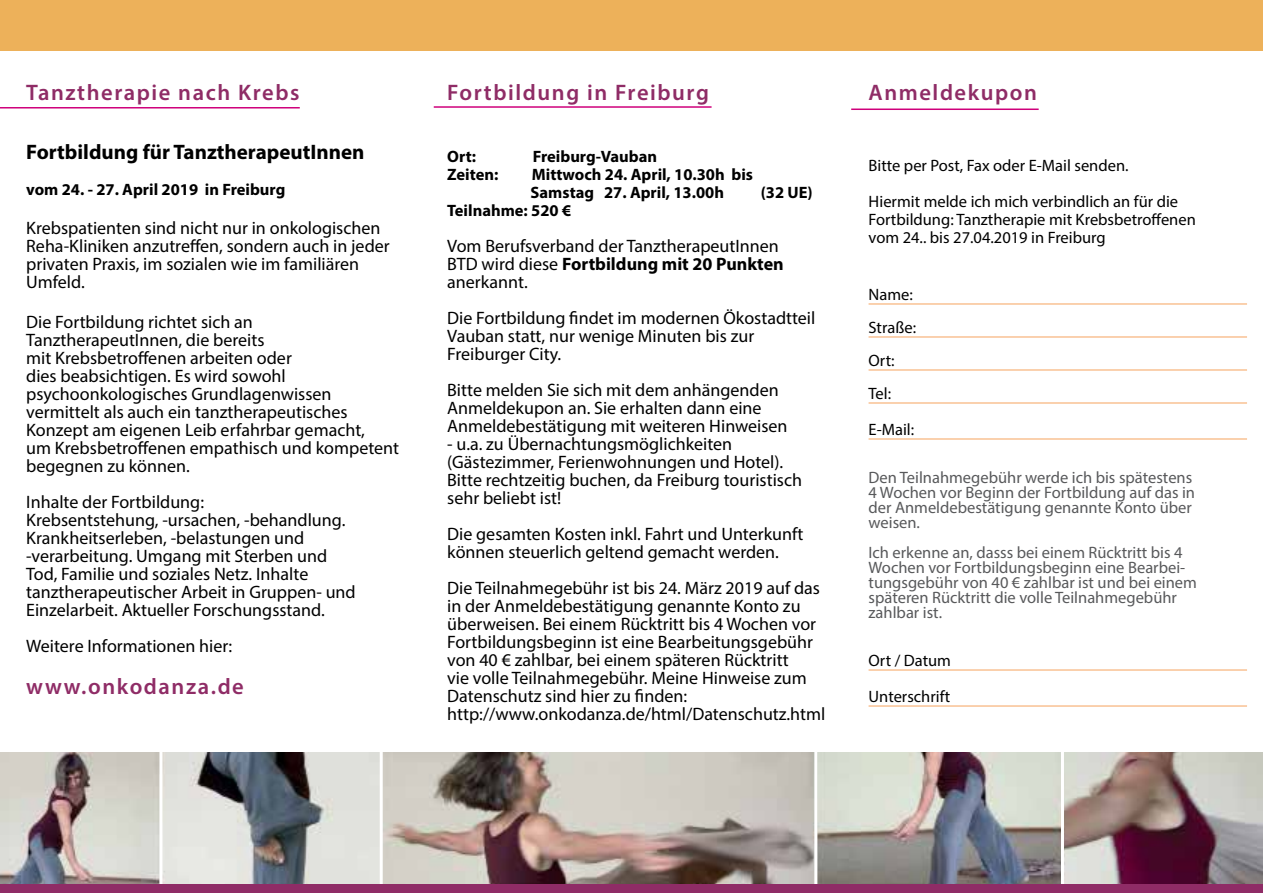
<style>
.page{position:relative;width:1263px;height:893px;background:#fff}
.page>*{position:absolute;margin:0;border:0;box-sizing:border-box;transform-origin:0 0}
.t1{font:600 22.5px "Myriad Pro";letter-spacing:.07em;color:#8f2c66}
.t2{font:700 21px "Myriad Pro";color:#000}
.t3{font:18px/18px "Myriad Pro";color:#000}
.t4{font:16.5px/15px "Myriad Pro";color:#58595b}
.t5{font:16.5px/33px "Myriad Pro";color:#000}
.t6{font:700 16.5px/18px "Myriad Pro";color:#000}
.s1{font-weight:700}
</style>
<div class="page">
<hr style="left:0;top:107px;width:300px;height:2px;background:#cf007b">
<img style="left:0;top:752px;width:1263px;height:132px">
<hr style="left:159px;top:749px;width:3px;height:144px;background:#fff">
<hr style="left:380px;top:749px;width:3px;height:144px;background:#fff">
<hr style="left:814px;top:749px;width:3px;height:144px;background:#fff">
<hr style="left:1061px;top:749px;width:3px;height:144px;background:#fff">
<hr style="left:434px;top:106px;width:277px;height:2px;background:#cf007b">
<hr style="left:851px;top:109px;width:188px;height:1px;background:#cf007b">
<hr style="left:868px;top:304px;width:379px;height:1px;background:#f6a35e">
<hr style="left:868px;top:337px;width:379px;height:1px;background:#f6a35e">
<hr style="left:868px;top:370px;width:379px;height:1px;background:#f6a35e">
<hr style="left:868px;top:403px;width:379px;height:1px;background:#f6a35e">
<hr style="left:868px;top:439px;width:379px;height:1px;background:#f6a35e">
<hr style="left:868px;top:670px;width:379px;height:1px;background:#f6a35e">
<hr style="left:868px;top:706px;width:379px;height:1px;background:#f6a35e">
<div style="left:0;top:0;width:1263px;height:51px;background:#edb15a"></div>
<div style="left:0;top:884px;width:1263px;height:9px;background:#8f2c66"></div>
<p class="t1" style="left:26px;top:78px;width:275px">Tanztherapie nach Krebs</p>
<p class="t2" style="left:26px;top:138px;width:340px">Fortbildung für TanztherapeutInnen</p>
<p class="t6" style="left:26px;top:180px;width:261px">vom 24. - 27. April 2019 in Freiburg</p>
<p class="t3" style="left:26px;top:219px;width:365px">Krebspatienten sind nicht nur in onkologischen Reha-Kliniken anzutreffen, sondern auch in jeder privaten Praxis, im sozialen wie im familiären Umfeld.</p>
<p class="t3" style="left:26px;top:312px;width:374px">Die Fortbildung richtet sich an TanztherapeutInnen, die bereits<br>mit Krebsbetroffenen arbeiten oder<br>dies beabsichtigen. Es wird sowohl psychoonkologisches Grundlagenwissen vermittelt als auch ein tanztherapeutisches Konzept am eigenen Leib erfahrbar gemacht,<br>um Krebsbetroffenen empathisch und kompetent begegnen zu können.</p>
<p class="t3" style="left:26px;top:492px;width:331px">Inhalte der Fortbildung:<br>Krebsentstehung, -ursachen, -behandlung.<br>Krankheitserleben, -belastungen und -verarbeitung. Umgang mit Sterben und Tod, Familie und soziales Netz. Inhalte tanztherapeutischer Arbeit in Gruppen- und Einzelarbeit. Aktueller Forschungsstand.</p>
<p class="t3" style="left:26px;top:636px;width:208px">Weitere Informationen hier:</p>
<p class="t1" style="left:26px;top:672px;width:219px">www.onkodanza.de</p>
<p class="t1" style="left:447px;top:78px;width:263px">Fortbildung in Freiburg</p>
<p class="t6" style="left:447px;top:146px;width:30px">Ort:</p>
<p class="t6" style="left:533px;top:146px;width:126px">Freiburg-Vauban</p>
<p class="t6" style="left:447px;top:164px;width:53px">Zeiten:</p>
<p class="t6" style="left:530px;top:164px;width:224px">Mittwoch 24. April, 10.30h bis<br>Samstag 27. April, 13.00h</p>
<p class="t6" style="left:761px;top:182px;width:54px">(32 UE)</p>
<p class="t6" style="left:447px;top:200px;width:126px">Teilnahme: 520 €</p>
<p class="t3" style="left:447px;top:236px;width:338px">Vom Berufsverband der TanztherapeutInnen<br>BTD wird diese <span class="s1">Fortbildung mit 20 Punkten </span>anerkannt.</p>
<p class="t3" style="left:447px;top:308px;width:370px">Die Fortbildung findet im modernen Ökostadtteil<br>Vauban statt, nur wenige Minuten bis zur<br>Freiburger City.</p>
<p class="t3" style="left:447px;top:380px;width:342px">Bitte melden Sie sich mit dem anhängenden<br>Anmeldekupon an. Sie erhalten dann eine<br>Anmeldebestätigung mit weiteren Hinweisen</p>
<p class="t3" style="left:447px;top:434px;width:356px">- u.a. zu Übernachtungsmöglichkeiten (Gästezimmer, Ferienwohnungen und Hotel).<br>Bitte rechtzeitig buchen, da Freiburg touristisch sehr beliebt ist!</p>
<p class="t3" style="left:447px;top:524px;width:358px">Die gesamten Kosten inkl. Fahrt und Unterkunft können steuerlich geltend gemacht werden.</p>
<p class="t3" style="left:447px;top:578px;width:380px">Die Teilnahmegebühr ist bis 24. März 2019 auf das in der Anmeldebestätigung genannte Konto zu überweisen. Bei einem Rücktritt bis 4 Wochen vor Fortbildungsbeginn ist eine Bearbeitungsgebühr von 40 € zahlbar, bei einem späteren Rücktritt<br>vie volle Teilnahmegebühr. Meine Hinweise zum Datenschutz sind hier zu finden: http://www.onkodanza.de/html/Datenschutz.html</p>
<p class="t1" style="left:868px;top:78px;width:170px">Anmeldekupon</p>
<p class="t5" style="left:868px;top:147px;width:311px;line-height:36px">Bitte per Post, Fax oder E-Mail senden.<br>Hiermit melde ich mich verbindlich an für die</p>
<p class="t5" style="left:868px;top:210px;width:329px;line-height:18px">Fortbildung: Tanztherapie mit Krebsbetroffenen vom 24.. bis 27.04.2019 in Freiburg</p>
<p class="t5" style="left:868px;top:278px;width:49px">Name:<br>Straße:<br>Ort:<br>Tel:</p>
<p class="t5" style="left:868px;top:413px;width:47px">E-Mail:</p>
<p class="t4" style="left:868px;top:470px;width:328px">Den Teilnahmegebühr werde ich bis spätestens 4 Wochen vor Beginn der Fortbildung auf das in der Anmeldebestätigung genannte Konto über weisen.</p>
<p class="t4" style="left:868px;top:545px;width:330px">Ich erkenne an, dasss bei einem Rücktritt bis 4<br>Wochen vor Fortbildungsbeginn eine Bearbei&shy;tungsgebühr von 40 € zahlbar ist und bei einem späteren Rücktritt die volle Teilnahmegebühr zahlbar ist.</p>
<p class="t5" style="left:868px;top:642px;width:84px;line-height:36px">Ort / Datum<br>Unterschrift</p>
</div>
